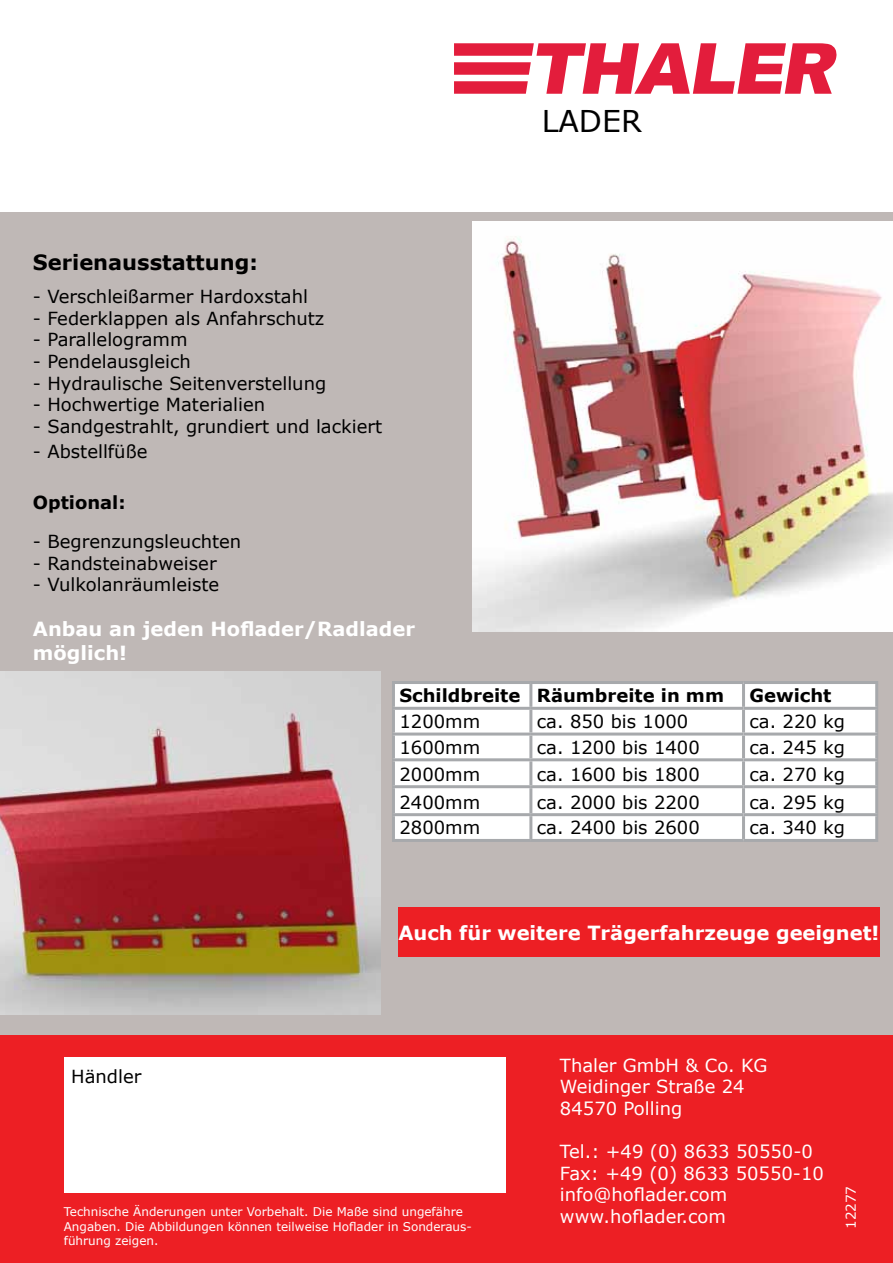
<style>
.page{position:relative;width:893px;height:1263px;background:#fff}
.page>*{position:absolute;margin:0;border:0;box-sizing:border-box;transform-origin:0 0}
.t1{font:30px "Verdana";color:#000}
.t2{font:700 21px "Verdana";color:#000}
.t3{font:700 19.5px/23.4px "Verdana";color:#fff}
.t4{font:18px "Verdana";color:#000}
.t5{font:18px/21.6px "Verdana";color:#fff}
.t6{font:700 18px "Verdana";color:#000}
.t7{font:13.5px "Verdana";color:#fff}
.t8{font:12px/14.4px "Verdana";color:#fff}
</style>
<div class="page">
<div style="left:0;top:213px;width:893px;height:918px;background:#bfb8b6"></div>
<div style="left:0;top:1035px;width:893px;height:228px;background:#ed1f24"></div>
<div style="left:64px;top:1058px;width:441px;height:135px;background:#fff"></div>
<img style="left:472px;top:221px;width:421px;height:410px">
<img style="left:0;top:672px;width:381px;height:342px">
<div style="left:395px;top:684px;width:480px;height:155px;background:#fff"></div>
<hr style="left:392px;top:681px;width:139px;height:3px;background:#a7a9ac">
<hr style="left:392px;top:684px;width:3px;height:23px;background:#a7a9ac">
<hr style="left:531px;top:681px;width:212px;height:3px;background:#a7a9ac">
<hr style="left:529px;top:684px;width:3px;height:23px;background:#a7a9ac">
<hr style="left:743px;top:681px;width:135px;height:3px;background:#a7a9ac">
<hr style="left:742px;top:684px;width:3px;height:23px;background:#a7a9ac">
<hr style="left:875px;top:684px;width:3px;height:23px;background:#a7a9ac">
<hr style="left:392px;top:707px;width:139px;height:3px;background:#a7a9ac">
<hr style="left:392px;top:710px;width:3px;height:22px;background:#a7a9ac">
<hr style="left:531px;top:707px;width:212px;height:3px;background:#a7a9ac">
<hr style="left:529px;top:710px;width:3px;height:22px;background:#a7a9ac">
<hr style="left:743px;top:707px;width:135px;height:3px;background:#a7a9ac">
<hr style="left:742px;top:710px;width:3px;height:22px;background:#a7a9ac">
<hr style="left:875px;top:710px;width:3px;height:22px;background:#a7a9ac">
<hr style="left:392px;top:732px;width:139px;height:3px;background:#a7a9ac">
<hr style="left:392px;top:735px;width:3px;height:23px;background:#a7a9ac">
<hr style="left:531px;top:732px;width:212px;height:3px;background:#a7a9ac">
<hr style="left:529px;top:735px;width:3px;height:23px;background:#a7a9ac">
<hr style="left:743px;top:732px;width:135px;height:3px;background:#a7a9ac">
<hr style="left:742px;top:735px;width:3px;height:23px;background:#a7a9ac">
<hr style="left:875px;top:735px;width:3px;height:23px;background:#a7a9ac">
<hr style="left:392px;top:758px;width:139px;height:3px;background:#a7a9ac">
<hr style="left:392px;top:761px;width:3px;height:24px;background:#a7a9ac">
<hr style="left:531px;top:758px;width:212px;height:3px;background:#a7a9ac">
<hr style="left:529px;top:761px;width:3px;height:24px;background:#a7a9ac">
<hr style="left:743px;top:758px;width:135px;height:3px;background:#a7a9ac">
<hr style="left:742px;top:761px;width:3px;height:24px;background:#a7a9ac">
<hr style="left:875px;top:761px;width:3px;height:24px;background:#a7a9ac">
<hr style="left:392px;top:785px;width:139px;height:3px;background:#a7a9ac">
<hr style="left:392px;top:788px;width:3px;height:25px;background:#a7a9ac">
<hr style="left:531px;top:785px;width:212px;height:3px;background:#a7a9ac">
<hr style="left:529px;top:788px;width:3px;height:25px;background:#a7a9ac">
<hr style="left:743px;top:785px;width:135px;height:3px;background:#a7a9ac">
<hr style="left:742px;top:788px;width:3px;height:25px;background:#a7a9ac">
<hr style="left:875px;top:788px;width:3px;height:25px;background:#a7a9ac">
<hr style="left:392px;top:813px;width:139px;height:3px;background:#a7a9ac">
<hr style="left:392px;top:816px;width:3px;height:23px;background:#a7a9ac">
<hr style="left:531px;top:813px;width:212px;height:3px;background:#a7a9ac">
<hr style="left:529px;top:816px;width:3px;height:23px;background:#a7a9ac">
<hr style="left:743px;top:813px;width:135px;height:3px;background:#a7a9ac">
<hr style="left:742px;top:816px;width:3px;height:23px;background:#a7a9ac">
<hr style="left:875px;top:816px;width:3px;height:23px;background:#a7a9ac">
<hr style="left:392px;top:839px;width:139px;height:3px;background:#a7a9ac">
<hr style="left:531px;top:839px;width:212px;height:3px;background:#a7a9ac">
<hr style="left:743px;top:839px;width:135px;height:3px;background:#a7a9ac">
<div style="left:398px;top:907px;width:481px;height:50px;background:#ed1f24"></div>
<svg style="left:455px;top:43px;width:382px;height:51px"></svg>
<h1 class="t1" style="left:542px;top:102px;width:102px">LADER</h1>
<p class="t2" style="left:33px;top:249px;width:227px">Serienausstattung:</p>
<p class="t4" style="left:33px;top:285px;width:277px">- Verschleißarmer Hardoxstahl</p>
<p class="t4" style="left:33px;top:307px;width:293px">- Federklappen als Anfahrschutz</p>
<p class="t4" style="left:33px;top:328px;width:156px">- Parallelogramm</p>
<p class="t4" style="left:33px;top:350px;width:160px">- Pendelausgleich</p>
<p class="t4" style="left:33px;top:372px;width:295px">- Hydraulische Seitenverstellung</p>
<p class="t4" style="left:33px;top:393px;width:234px">- Hochwertige Materialien</p>
<p class="t4" style="left:33px;top:415px;width:351px">- Sandgestrahlt, grundiert und lackiert</p>
<p class="t4" style="left:33px;top:440px;width:116px">- Abstellfüße</p>
<p class="t6" style="left:33px;top:490px;width:94px">Optional:</p>
<p class="t4" style="left:33px;top:530px;width:210px">- Begrenzungsleuchten</p>
<p class="t4" style="left:33px;top:552px;width:185px">- Randsteinabweiser</p>
<p class="t4" style="left:33px;top:573px;width:188px">- Vulkolanräumleiste</p>
<p class="t3" style="left:33px;top:617px;width:384px">Anbau an jeden Hoflader/Radlader möglich!</p>
<p class="t6" style="left:399px;top:684px;width:326px">Schildbreite Räumbreite in mm</p>
<p class="t6" style="left:749px;top:684px;width:83px">Gewicht</p>
<p class="t4" style="left:399px;top:710px;width:82px">1200mm</p>
<p class="t4" style="left:537px;top:710px;width:153px">ca. 850 bis 1000</p>
<p class="t4" style="left:749px;top:710px;width:97px">ca. 220 kg</p>
<p class="t4" style="left:399px;top:736px;width:82px">1600mm</p>
<p class="t4" style="left:537px;top:736px;width:164px">ca. 1200 bis 1400</p>
<p class="t4" style="left:749px;top:736px;width:97px">ca. 245 kg</p>
<p class="t4" style="left:399px;top:763px;width:82px">2000mm</p>
<p class="t4" style="left:537px;top:763px;width:164px">ca. 1600 bis 1800</p>
<p class="t4" style="left:749px;top:763px;width:97px">ca. 270 kg</p>
<p class="t4" style="left:399px;top:791px;width:82px">2400mm</p>
<p class="t4" style="left:537px;top:791px;width:164px">ca. 2000 bis 2200</p>
<p class="t4" style="left:749px;top:791px;width:97px">ca. 295 kg</p>
<p class="t4" style="left:399px;top:816px;width:82px">2800mm</p>
<p class="t4" style="left:537px;top:816px;width:164px">ca. 2400 bis 2600</p>
<p class="t4" style="left:749px;top:816px;width:97px">ca. 340 kg</p>
<p class="t3" style="left:398px;top:921px;width:483px">Auch für weitere Trägerfahrzeuge geeignet!</p>
<p class="t4" style="left:71px;top:1065px;width:72px">Händler</p>
<p class="t8" style="left:64px;top:1204px;width:410px">Technische Änderungen unter Vorbehalt. Die Maße sind ungefähre<br>Angaben. Die Abbildungen können teilweise Hoflader in Sonderaus&shy;führung zeigen.</p>
<p class="t5" style="left:560px;top:1054px;width:209px">Thaler GmbH &amp; Co. KG<br>Weidinger Straße 24<br>84570 Polling</p>
<p class="t5" style="left:560px;top:1140px;width:265px">Tel.: +49 (0) 8633 50550-0<br>Fax: +49 (0) 8633 50550-10 info@hoflader.com www.hoflader.com</p>
<p class="t7" style="left:842px;top:1229px;width:44px;rotate:-90deg">12277</p>
</div>
